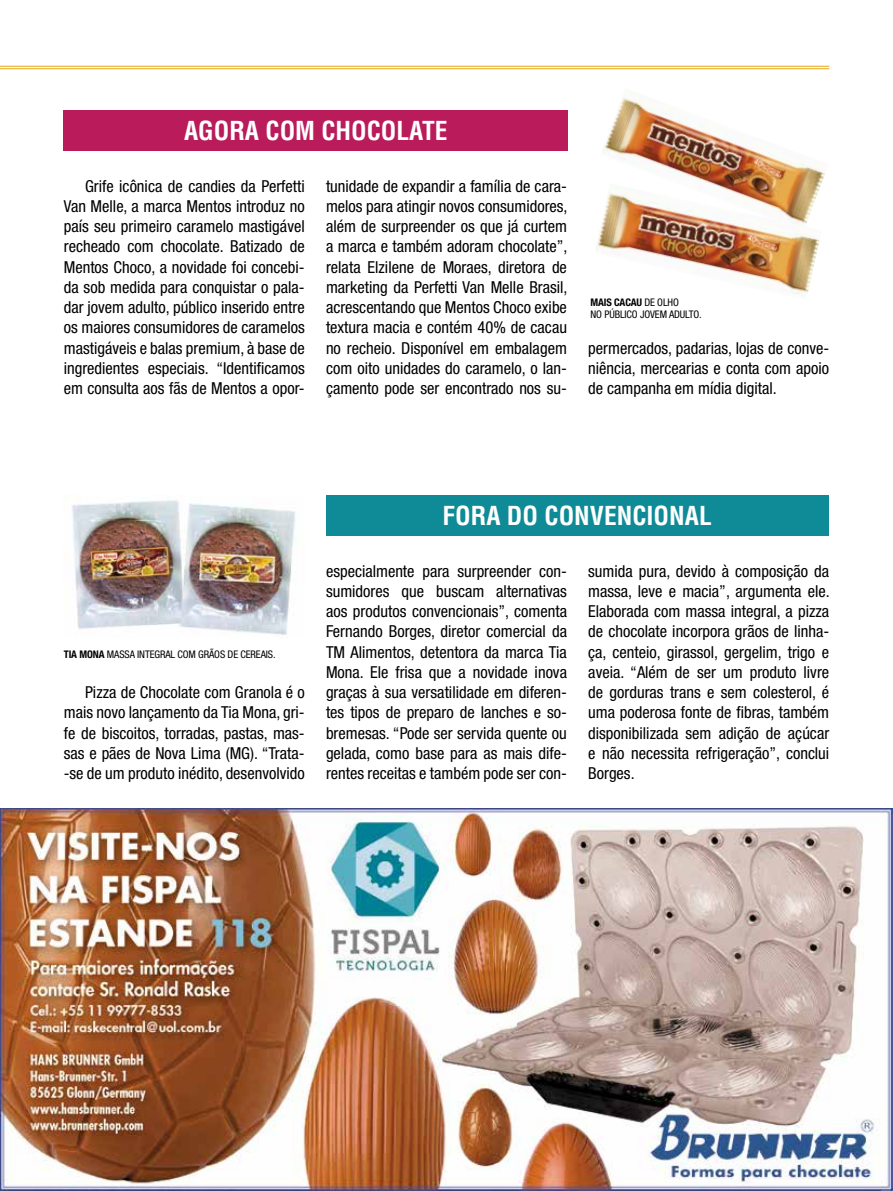
<style>
.page{position:relative;width:893px;height:1191px;background:#fff}
.page>*{position:absolute;margin:0;border:0;box-sizing:border-box;transform-origin:0 0}
.t1{font:700 condensed 25.5px "Helvetica LT Std";color:#fff}
.t2{font:condensed 16.5px/20.2px "Helvetica Neue LT Pro";color:#000;text-align:justify}
.t3{font:condensed 10.5px/12.6px "Helvetica Neue LT Pro";letter-spacing:-.01em;color:#000}
.s1{font-weight:700}
</style>
<div class="page">
<hr style="left:0;top:66px;width:829px;height:1px;background:#e7a718">
<hr style="left:0;top:68px;width:829px;height:1px;background:#e7a718">
<div style="left:326px;top:495px;width:502px;height:41px;background:#0f8b97"></div>
<img style="left:72px;top:500px;width:224px;height:135px">
<div style="left:64px;top:111px;width:504px;height:40px;background:#ba1b5b"></div>
<img style="left:602px;top:95px;width:223px;height:88px">
<img style="left:596px;top:183px;width:226px;height:114px">
<img style="left:0;top:808px;width:893px;height:382px">
<h1 class="t1" style="left:184px;top:115px;width:265px">AGORA COM CHOCOLATE</h1>
<p class="t2" style="left:64px;top:175px;width:242px;text-indent:21px">Grife icônica de candies da Perfetti Van Melle, a marca Mentos introduz no país seu primeiro caramelo mastigável recheado com chocolate. Batizado de Mentos Choco, a novidade foi concebi&shy;da sob medida para conquistar o pala&shy;dar jovem adulto, público inserido entre os maiores consumidores de caramelos mastigáveis e balas premium, à base de ingredientes especiais. “Identificamos em consulta aos fãs de Mentos a opor-</p>
<p class="t2" style="left:326px;top:175px;width:243px">tunidade de expandir a família de cara&shy;melos para atingir novos consumidores, além de surpreender os que já curtem a marca e também adoram chocolate”, relata Elzilene de Moraes, diretora de marketing da Perfetti Van Melle Brasil, acrescentando que Mentos Choco exibe textura macia e contém 40% de cacau no recheio. Disponível em embalagem com oito unidades do caramelo, o lan&shy;çamento pode ser encontrado nos su-</p>
<p class="t3" style="left:590px;top:295px;width:113px"><span class="s1">MAIS CACAU</span> DE OLHO<br>NO PÚBLICO JOVEM ADULTO.</p>
<p class="t2" style="left:588px;top:337px;width:242px">permercados, padarias, lojas de conve&shy;niência, mercearias e conta com apoio de campanha em mídia digital.</p>
<p class="t3" style="left:64px;top:647px;width:213px"><span class="s1">TIA MONA</span> MASSA INTEGRAL COM GRÃOS DE CEREAIS.</p>
<p class="t2" style="left:64px;top:682px;width:242px;text-indent:21px">Pizza de Chocolate com Granola é o mais novo lançamento da Tia Mona, gri&shy;fe de biscoitos, torradas, pastas, mas&shy;sas e pães de Nova Lima (MG). “Trata--se de um produto inédito, desenvolvido</p>
<h1 class="t1" style="left:442px;top:499px;width:271px">FORA DO CONVENCIONAL</h1>
<p class="t2" style="left:326px;top:560px;width:242px">especialmente para surpreender con&shy;sumidores que buscam alternativas aos produtos convencionais”, comenta Fernando Borges, diretor comercial da TM Alimentos, detentora da marca Tia Mona. Ele frisa que a novidade inova graças à sua versatilidade em diferen&shy;tes tipos de preparo de lanches e so&shy;bremesas. “Pode ser servida quente ou gelada, como base para as mais dife&shy;rentes receitas e também pode ser con-</p>
<p class="t2" style="left:588px;top:560px;width:243px">sumida pura, devido à composição da massa, leve e macia”, argumenta ele.<br>Elaborada com massa integral, a pizza de chocolate incorpora grãos de linha&shy;ça, centeio, girassol, gergelim, trigo e aveia. “Além de ser um produto livre de gorduras trans e sem colesterol, é uma poderosa fonte de fibras, também disponibilizada sem adição de açúcar e não necessita refrigeração”, conclui Borges.</p>
</div>
